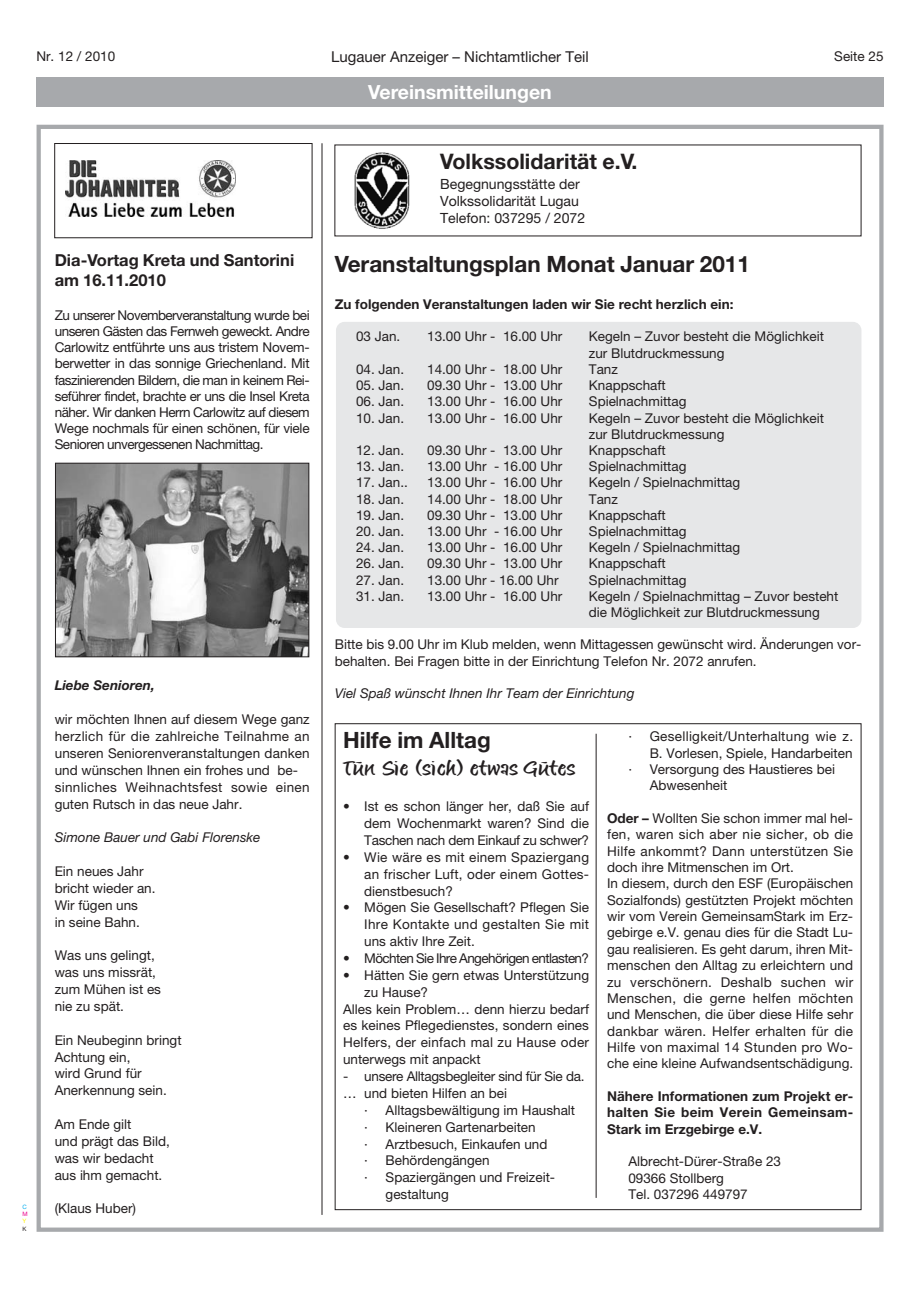
<style>
.page{position:relative;width:915px;height:1297px;background:#fff}
.page>*{position:absolute;margin:0;border:0;box-sizing:border-box;transform-origin:0 0}
.t1{font:700 22.5px "Helvetica Neue";color:#231f20}
.t2{font:700 21.45px "Helvetica Neue";color:#231f20}
.t3{font:19.5px "Matthia LT";color:#231f20;scale:1.35 1}
.t4{font:700 19.5px "Helvetica Neue";color:#fff}
.t5{font:700 16.5px/19.8px "Helvetica Neue";color:#231f20}
.t6{font:15px "Helvetica Neue";color:#231f20}
.t7{font:14.1px/17px "Helvetica Neue";color:#231f20}
.t8{font:13.5px/16.8px "Helvetica Neue";color:#231f20}
.t9{font:700 13.5px/16.4px "Helvetica Neue";color:#231f20;text-align:justify}
.t10{font:italic 13.5px "Helvetica Neue";color:#231f20}
.t11{font:13.5px "Helvetica Neue";letter-spacing:.02em;color:#231f20}
.t12{font:13.5px/16.8px "Helvetica Neue";letter-spacing:-.02em;color:#231f20}
.t13{font:13.5px "Helvetica Neue";letter-spacing:-.045em;color:#231f20}
.t14{font:italic 700 13.5px "Helvetica Neue";color:#231f20}
.t15{font:6px "Helvetica Neue";color:#00adef}
.t16{font:6px "Helvetica Neue";color:#ec008c}
.t17{font:6px "Helvetica Neue";color:#fff200}
.t18{font:6px "Helvetica Neue";color:#231f20}
.s1{font-weight:700}
</style>
<div class="page">
<div style="left:336px;top:322px;width:525px;height:306px;background:#e6e7e8;border-radius:9px"></div>
<div style="left:37px;top:77px;width:846px;height:30px;background:#a7a9ac"></div>
<div style="left:37px;top:125px;width:846px;height:1107px;border:4px solid #a7a9ac"></div>
<img style="left:65px;top:161px;width:171px;height:56px">
<div style="left:54px;top:143px;width:258px;height:95px;border:1px solid #231f20"></div>
<img style="left:57px;top:465px;width:250px;height:190px">
<div style="left:55px;top:463px;width:254px;height:194px;border:1px solid #231f20"></div>
<img style="left:354px;top:152px;width:56px;height:77px">
<hr style="left:321px;top:143px;width:1px;height:1072px;background:#231f20">
<hr style="left:595px;top:734px;width:1px;height:464px;background:#231f20">
<p class="t8" style="left:36px;top:49px;width:80px">Nr. 12 / 2010</p>
<p class="t6" style="left:331px;top:51px;width:259px">Lugauer Anzeiger – Nichtamtlicher Teil</p>
<p class="t8" style="left:834px;top:49px;width:51px">Seite 25</p>
<h3 class="t4" style="left:368px;top:85px;width:185px">Vereinsmitteilungen</h3>
<p class="t15" style="left:22px;top:1205px;width:6px">C</p>
<p class="t16" style="left:22px;top:1212px;width:7px">M</p>
<p class="t17" style="left:22px;top:1219px;width:5px">Y</p>
<p class="t18" style="left:22px;top:1226px;width:6px">K</p>
<p class="t5" style="left:55px;top:252px;width:241px">Dia-Vortag Kreta und Santorini am 16.11.2010</p>
<p class="t8" style="left:55px;top:308px;width:256px;line-height:16.2px;text-align:justify">Zu unserer Novemberveranstaltung wurde bei unseren Gästen das Fernweh geweckt. Andre Carlowitz entführte uns aus tristem Novem&shy;berwetter in das sonnige Griechenland. Mit faszinierenden Bildern, die man in keinem Rei&shy;seführer findet, brachte er uns die Insel Kreta näher. Wir danken Herrn Carlowitz auf diesem Wege nochmals für einen schönen, für viele Senioren unvergessenen Nachmittag.</p>
<p class="t14" style="left:55px;top:681px;width:101px">Liebe Senioren,</p>
<p class="t8" style="left:55px;top:712px;width:256px">wir möchten Ihnen auf diesem Wege ganz herzlich für die zahlreiche Teilnahme an unseren Seniorenveranstaltungen danken und wünschen Ihnen ein frohes und be&shy;sinnliches Weihnachtsfest sowie einen guten Rutsch in das neue Jahr.</p>
<p class="t10" style="left:55px;top:833px;width:207px">Simone Bauer und Gabi Florenske</p>
<p class="t8" style="left:55px;top:864px;width:102px">Ein neues Jahr bricht wieder an.<br>Wir fügen uns<br>in seine Bahn.</p>
<p class="t8" style="left:55px;top:948px;width:108px">Was uns gelingt, was uns missrät, zum Mühen ist es nie zu spät.</p>
<p class="t8" style="left:55px;top:1033px;width:128px">Ein Neubeginn bringt<br>Achtung ein,<br>wird Grund für<br>Anerkennung sein.</p>
<p class="t8" style="left:55px;top:1117px;width:116px">Am Ende gilt<br>und prägt das Bild, was wir bedacht aus ihm gemacht.</p>
<p class="t8" style="left:55px;top:1201px;width:83px">(Klaus Huber)</p>
<h2 class="t2" style="left:440px;top:153px;width:199px">Volkssolidarität e.V.</h2>
<p class="t7" style="left:440px;top:177px;width:147px">Begegnungsstätte der<br>Volkssolidarität Lugau<br>Telefon: 037295 / 2072</p>
<h1 class="t1" style="left:334px;top:256px;width:416px">Veranstaltungsplan Monat Januar 2011</h1>
<p class="t9" style="left:334px;top:297px;width:400px">Zu folgenden Veranstaltungen laden wir Sie recht herzlich ein:</p>
<p class="t8" style="left:356px;top:330px;width:46px">03 Jan.</p>
<p class="t8" style="left:427px;top:330px;width:137px">13.00 Uhr - 16.00 Uhr</p>
<p class="t8" style="left:588px;top:330px;width:237px;line-height:16.2px">Kegeln – Zuvor besteht die Möglichkeit zur Blutdruckmessung</p>
<p class="t8" style="left:356px;top:362px;width:50px">04. Jan.</p>
<p class="t8" style="left:427px;top:362px;width:137px">14.00 Uhr - 18.00 Uhr</p>
<p class="t8" style="left:588px;top:362px;width:30px">Tanz</p>
<p class="t8" style="left:356px;top:378px;width:50px">05. Jan.</p>
<p class="t8" style="left:427px;top:378px;width:137px">09.30 Uhr - 13.00 Uhr</p>
<p class="t8" style="left:588px;top:378px;width:78px">Knappschaft</p>
<p class="t8" style="left:356px;top:394px;width:50px">06. Jan.</p>
<p class="t8" style="left:427px;top:394px;width:137px">13.00 Uhr - 16.00 Uhr</p>
<p class="t8" style="left:588px;top:394px;width:99px">Spielnachmittag</p>
<p class="t8" style="left:356px;top:411px;width:50px">10. Jan.</p>
<p class="t8" style="left:427px;top:411px;width:137px">13.00 Uhr - 16.00 Uhr</p>
<p class="t8" style="left:588px;top:411px;width:237px;line-height:16.2px">Kegeln – Zuvor besteht die Möglichkeit zur Blutdruckmessung</p>
<p class="t8" style="left:356px;top:443px;width:50px">12. Jan.</p>
<p class="t8" style="left:427px;top:443px;width:137px">09.30 Uhr - 13.00 Uhr</p>
<p class="t8" style="left:588px;top:443px;width:78px">Knappschaft</p>
<p class="t8" style="left:356px;top:459px;width:50px">13. Jan.</p>
<p class="t8" style="left:427px;top:459px;width:137px">13.00 Uhr - 16.00 Uhr</p>
<p class="t8" style="left:588px;top:459px;width:99px">Spielnachmittag</p>
<p class="t8" style="left:356px;top:475px;width:53px">17. Jan..</p>
<p class="t8" style="left:427px;top:475px;width:137px">13.00 Uhr - 16.00 Uhr</p>
<p class="t8" style="left:588px;top:475px;width:153px">Kegeln / Spielnachmittag</p>
<p class="t8" style="left:356px;top:492px;width:50px">18. Jan.</p>
<p class="t8" style="left:427px;top:492px;width:137px">14.00 Uhr - 18.00 Uhr</p>
<p class="t8" style="left:588px;top:492px;width:30px">Tanz</p>
<p class="t8" style="left:356px;top:508px;width:50px">19. Jan.</p>
<p class="t8" style="left:427px;top:508px;width:137px">09.30 Uhr - 13.00 Uhr</p>
<p class="t8" style="left:588px;top:508px;width:78px">Knappschaft</p>
<p class="t8" style="left:356px;top:524px;width:50px">20. Jan.</p>
<p class="t8" style="left:427px;top:524px;width:137px">13.00 Uhr - 16.00 Uhr</p>
<p class="t8" style="left:588px;top:524px;width:99px">Spielnachmittag</p>
<p class="t8" style="left:356px;top:540px;width:50px">24. Jan.</p>
<p class="t8" style="left:427px;top:540px;width:137px">13.00 Uhr - 16.00 Uhr</p>
<p class="t8" style="left:588px;top:540px;width:153px">Kegeln / Spielnachmittag</p>
<p class="t8" style="left:356px;top:556px;width:50px">26. Jan.</p>
<p class="t8" style="left:427px;top:556px;width:137px">09.30 Uhr - 13.00 Uhr</p>
<p class="t8" style="left:588px;top:556px;width:78px">Knappschaft</p>
<p class="t8" style="left:356px;top:573px;width:50px">27. Jan.</p>
<p class="t8" style="left:427px;top:573px;width:133px">13.00 Uhr - 16.00 Uhr</p>
<p class="t8" style="left:588px;top:573px;width:99px">Spielnachmittag</p>
<p class="t8" style="left:356px;top:589px;width:50px">31. Jan.</p>
<p class="t8" style="left:427px;top:589px;width:137px">13.00 Uhr - 16.00 Uhr</p>
<p class="t8" style="left:588px;top:589px;width:251px;line-height:16.2px">Kegeln / Spielnachmittag – Zuvor besteht die Möglichkeit zur Blutdruckmessung</p>
<p class="t8" style="left:334px;top:638px;width:528px;line-height:16.2px">Bitte bis 9.00 Uhr im Klub melden, wenn Mittagessen gewünscht wird. Änderungen vor&shy;behalten. Bei Fragen bitte in der Einrichtung Telefon Nr. 2072 anrufen.</p>
<p class="t10" style="left:334px;top:688px;width:301px">Viel Spaß wünscht Ihnen Ihr Team der Einrichtung</p>
<h1 class="t1" style="left:343px;top:732px;width:149px">Hilfe im Alltag</h1>
<h3 class="t3" style="left:343px;top:759px;width:173px">Tun Sie (sich) etwas Gutes</h3>
<p class="t8" style="left:364px;top:799px;width:226px;text-align:justify;text-indent:-21px">• Ist es schon länger her, daß Sie auf dem Wochenmarkt waren? Sind die Taschen nach dem Einkauf zu schwer?</p>
<p class="t8" style="left:364px;top:850px;width:226px;text-align:justify;text-indent:-21px">• Wie wäre es mit einem Spaziergang an frischer Luft, oder einem Gottes&shy;dienstbesuch?</p>
<p class="t8" style="left:364px;top:900px;width:226px;text-align:justify;text-indent:-21px">• Mögen Sie Gesellschaft? Pflegen Sie Ihre Kontakte und gestalten Sie mit uns aktiv Ihre Zeit.</p>
<p class="t13" style="left:343px;top:953px;width:247px">• Möchten Sie Ihre Angehörigen entlasten?</p>
<p class="t8" style="left:343px;top:968px;width:247px">• Hätten Sie gern etwas Unterstützung</p>
<p class="t8" style="left:364px;top:985px;width:65px">zu Hause?</p>
<p class="t8" style="left:343px;top:1002px;width:247px">Alles kein Problem… denn hierzu bedarf</p>
<p class="t8" style="left:343px;top:1018px;width:247px">es keines Pflegedienstes, sondern eines</p>
<p class="t11" style="left:343px;top:1038px;width:247px">Helfers, der einfach mal zu Hause oder</p>
<p class="t8" style="left:343px;top:1052px;width:139px">unterwegs mit anpackt</p>
<p class="t12" style="left:343px;top:1069px;width:243px">- unsere Alltagsbegleiter sind für Sie da. … und bieten Hilfen an bei</p>
<p class="t8" style="left:364px;top:1103px;width:212px">· Alltagsbewältigung im Haushalt</p>
<p class="t8" style="left:364px;top:1120px;width:173px">· Kleineren Gartenarbeiten</p>
<p class="t8" style="left:364px;top:1137px;width:185px">· Arztbesuch, Einkaufen und</p>
<p class="t8" style="left:364px;top:1153px;width:127px">· Behördengängen</p>
<p class="t8" style="left:364px;top:1170px;width:192px">· Spaziergängen und Freizeit-</p>
<p class="t8" style="left:385px;top:1187px;width:65px">gestaltung</p>
<p class="t11" style="left:628px;top:731px;width:226px">· Geselligkeit/Unterhaltung wie z.</p>
<p class="t8" style="left:649px;top:746px;width:204px">B. Vorlesen, Spiele, Handarbeiten</p>
<p class="t8" style="left:628px;top:762px;width:208px">· Versorgung des Haustieres bei</p>
<p class="t8" style="left:649px;top:778px;width:79px">Abwesenheit</p>
<p class="t8" style="left:607px;top:811px;width:247px;line-height:16.4px"><span class="s1">Oder –</span> Wollten Sie schon immer mal hel&shy;fen, waren sich aber nie sicher, ob die Hilfe ankommt? Dann unterstützen Sie doch ihre Mitmenschen im Ort.<br>In diesem, durch den ESF (Europäischen Sozialfonds) gestützten Projekt möchten wir vom Verein GemeinsamStark im Erz&shy;gebirge e.V. genau dies für die Stadt Lu&shy;gau realisieren. Es geht darum, ihren Mit&shy;menschen den Alltag zu erleichtern und zu verschönern. Deshalb suchen wir Menschen, die gerne helfen möchten und Menschen, die über diese Hilfe sehr dankbar wären. Helfer erhalten für die Hilfe von maximal 14 Stunden pro Wo&shy;che eine kleine Aufwandsentschädigung.</p>
<p class="t9" style="left:607px;top:1089px;width:247px">Nähere Informationen zum Projekt er&shy;halten Sie beim Verein Gemeinsam-Stark im Erzgebirge e.V.</p>
<p class="t8" style="left:628px;top:1155px;width:154px;line-height:16.4px">Albrecht-Dürer-Straße 23<br>09366 Stollberg<br>Tel. 037296 449797</p>
</div>
